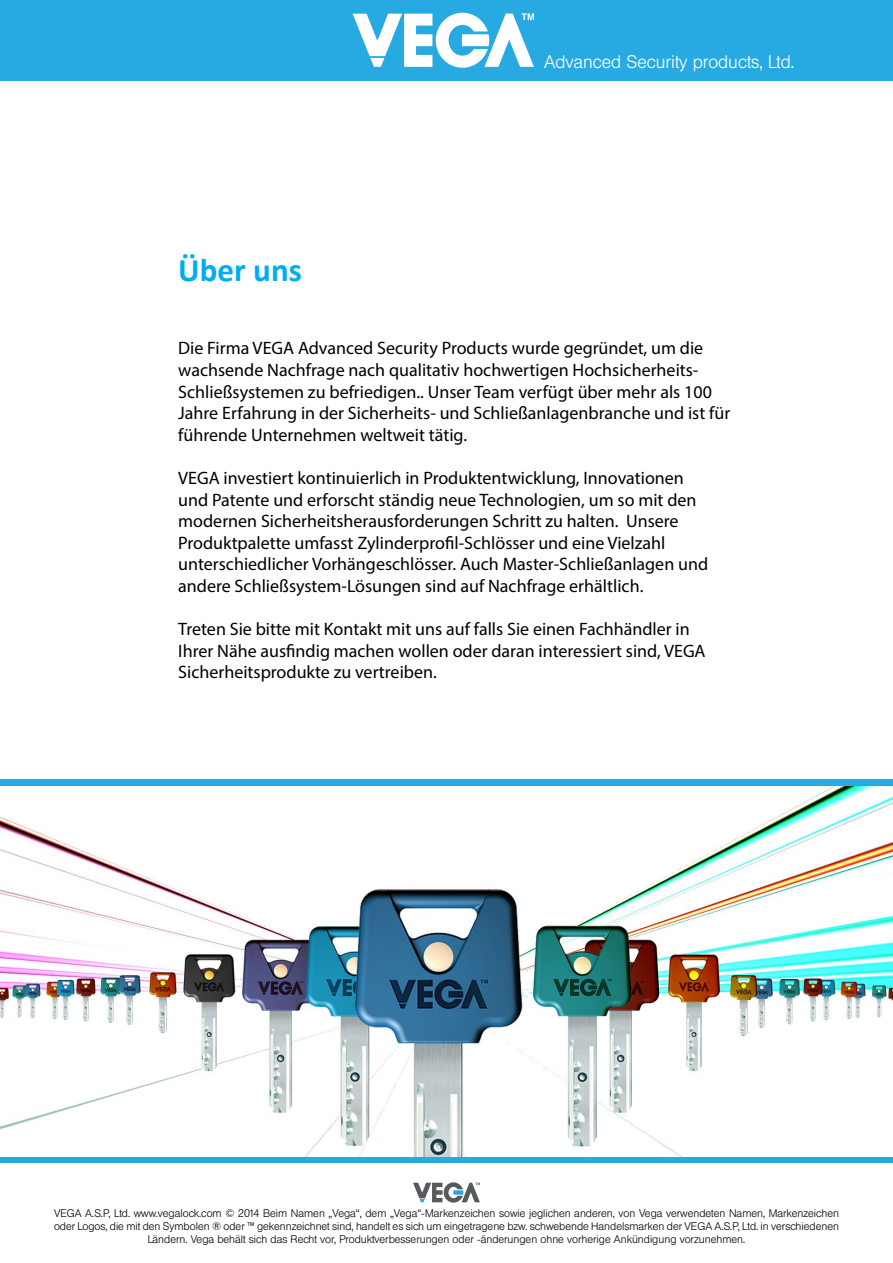
<style>
.page{position:relative;width:893px;height:1263px;background:#fff}
.page>*{position:absolute;margin:0;border:0;box-sizing:border-box;transform-origin:0 0}
.t1{font:700 33px "Calibri";color:#00aeef}
.t2{font:18px/21.6px "Myriad Pro";color:#000}
.t3{font:300 18px "Helvetica BQ";color:#fff}
.t4{font:300 10.95px/13.2px "Helvetica BQ";color:#000;text-align:center}
</style>
<div class="page">
<svg style="left:413px;top:1182px;width:67px;height:21px"></svg>
<div style="left:0;top:1156px;width:893px;height:6px;background:#27aae1"></div>
<div style="left:0;top:0;width:893px;height:80px;background:#27aae1"></div>
<svg style="left:353px;top:13px;width:181px;height:55px"></svg>
<img style="left:0;top:779px;width:893px;height:377px">
<div style="left:0;top:780px;width:893px;height:6px;background:#27aae1"></div>
<h1 class="t1" style="left:178px;top:247px;width:125px">Über uns</h1>
<p class="t3" style="left:544px;top:51px;width:251px">Advanced Security products, Ltd.</p>
<p class="t2" style="left:178px;top:337px;width:553px">Die Firma VEGA Advanced Security Products wurde gegründet, um die wachsende Nachfrage nach qualitativ hochwertigen Hochsicherheits-Schließsystemen zu befriedigen.. Unser Team verfügt über mehr als 100<br>Jahre Erfahrung in der Sicherheits- und Schließanlagenbranche und ist für führende Unternehmen weltweit tätig.</p>
<p class="t2" style="left:178px;top:467px;width:531px">VEGA investiert kontinuierlich in Produktentwicklung, Innovationen und Patente und erforscht ständig neue Technologien, um so mit den modernen Sicherheitsherausforderungen Schritt zu halten. Unsere Produktpalette umfasst Zylinderprofil-Schlösser und eine Vielzahl unterschiedlicher Vorhängeschlösser. Auch Master-Schließanlagen und andere Schließsystem-Lösungen sind auf Nachfrage erhältlich.</p>
<p class="t2" style="left:178px;top:618px;width:529px">Treten Sie bitte mit Kontakt mit uns auf falls Sie einen Fachhändler in<br>Ihrer Nähe ausfindig machen wollen oder daran interessiert sind, VEGA<br>Sicherheitsprodukte zu vertreiben.</p>
<p class="t4" style="left:54px;top:1206px;width:786px">VEGA A.S.P, Ltd. www.vegalock.com © 2014 Beim Namen „Vega“, dem „Vega“-Markenzeichen sowie jeglichen anderen, von Vega verwendeten Namen, Markenzeichen oder Logos, die mit den Symbolen ® oder ™ gekennzeichnet sind, handelt es sich um eingetragene bzw. schwebende Handelsmarken der VEGA A.S.P, Ltd. in verschiedenen<br>Ländern. Vega behält sich das Recht vor, Produktverbesserungen oder -änderungen ohne vorherige Ankündigung vorzunehmen.</p>
</div>
